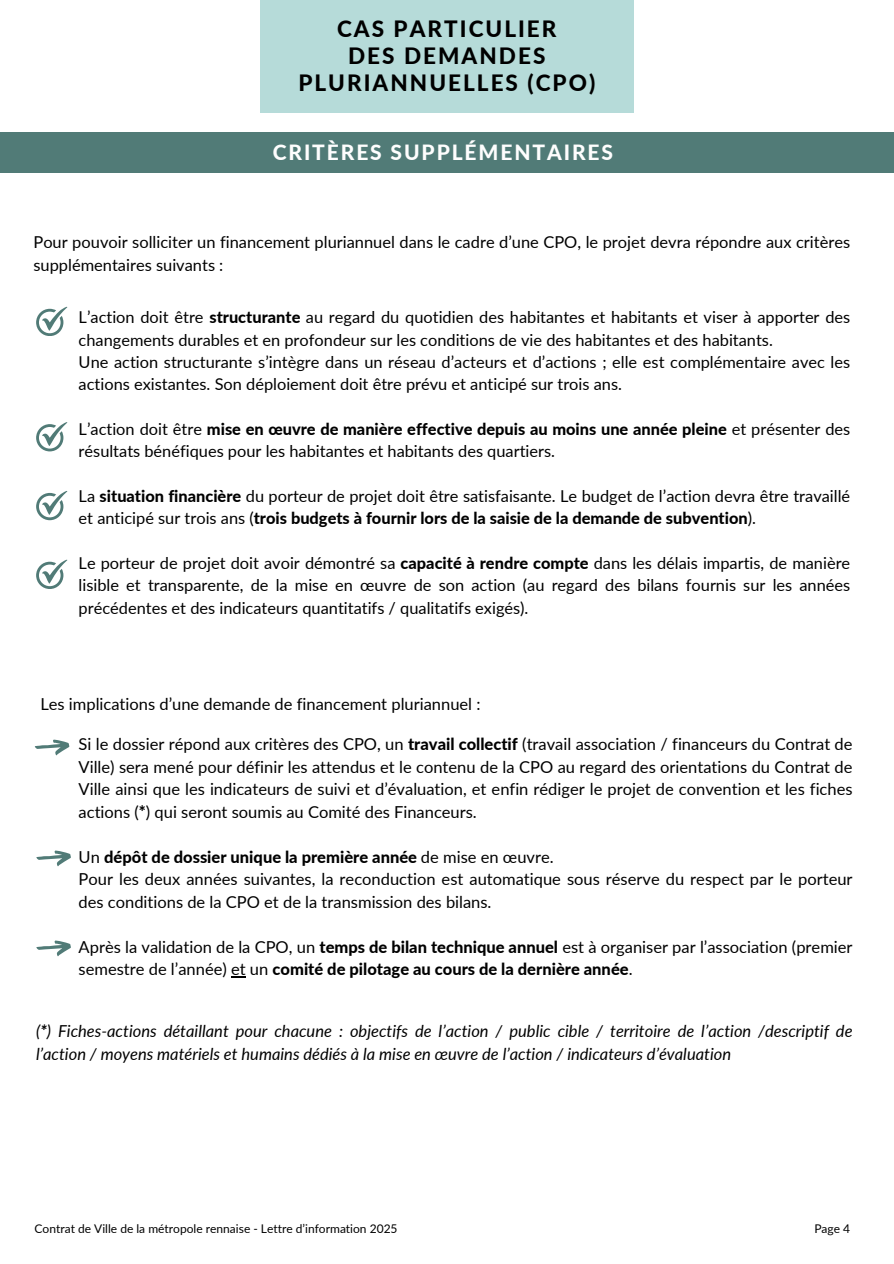
<style>
.page{position:relative;width:894px;height:1264px;background:#fff}
.page>*{position:absolute;margin:0;border:0;box-sizing:border-box;transform-origin:0 0}
.t1{font:800 22.5px/27px "Lato";letter-spacing:.09em;color:#000;text-align:center}
.t2{font:800 21px "Lato";letter-spacing:.09em;color:#fefefe}
.t3{font:16.5px/22.5px "Lato";color:#000}
.t4{font:italic 16.5px/22.5px "Lato";color:#000}
.t5{font:16.35px/22.4px "Lato";color:#000}
.t6{font:12px "Lato";color:#000}
.s1{font-weight:800}
</style>
<div class="page">
<div style="left:0;top:132px;width:893px;height:41px;background:#517b77"></div>
<div style="left:260px;top:0;width:373px;height:113px;background:#b6dbd9"></div>
<svg style="left:36px;top:307px;width:31px;height:29px"></svg>
<svg style="left:36px;top:422px;width:31px;height:29px"></svg>
<svg style="left:36px;top:491px;width:31px;height:29px"></svg>
<svg style="left:36px;top:559px;width:31px;height:30px"></svg>
<svg style="left:35px;top:739px;width:34px;height:16px"></svg>
<svg style="left:231px;top:976px;width:14px;height:1px"></svg>
<svg style="left:36px;top:850px;width:35px;height:16px"></svg>
<svg style="left:36px;top:940px;width:35px;height:16px"></svg>
<p class="t1" style="left:298px;top:14px;width:298px">CAS PARTICULIER<br>DES DEMANDES<br>PLURIANNUELLES (CPO)</p>
<h1 class="t2" style="left:273px;top:139px;width:342px">CRITÈRES SUPPLÉMENTAIRES</h1>
<h2 class="t5" style="left:33px;top:231px;width:818px">Pour pouvoir solliciter un financement pluriannuel dans le cadre d’une CPO, le projet devra répondre aux critères supplémentaires suivants :</h2>
<p class="t5" style="left:79px;top:306px;width:772px">L’action doit être <span class="s1">structurante</span> au regard du quotidien des habitantes et habitants et viser à apporter des changements durables et en profondeur sur les conditions de vie des habitantes et des habitants.<br>Une action structurante s’intègre dans un réseau d’acteurs et d’actions ; elle est complémentaire avec les actions existantes. Son déploiement doit être prévu et anticipé sur trois ans.</p>
<h1 class="t5" style="left:79px;top:417px;width:772px">L’action doit être <span class="s1">mise en œuvre de manière effective depuis au moins une année pleine</span> et présenter des résultats bénéfiques pour les habitantes et habitants des quartiers.</h1>
<h2 class="t5" style="left:79px;top:484px;width:772px">La <span class="s1">situation financière</span> du porteur de projet doit être satisfaisante. Le budget de l’action devra être travaillé et anticipé sur trois ans (<span class="s1">trois budgets à fournir lors de la saisie de la demande de subvention</span>).</h2>
<p class="t5" style="left:79px;top:551px;width:772px;text-align:justify">Le porteur de projet doit avoir démontré sa <span class="s1">capacité à rendre compte</span> dans les délais impartis, de manière lisible et transparente, de la mise en œuvre de son action (au regard des bilans fournis sur les années précédentes et des indicateurs quantitatifs / qualitatifs exigés).</p>
<h2 class="t3" style="left:40px;top:692px;width:441px">Les implications d’une demande de financement pluriannuel :</h2>
<p class="t3" style="left:79px;top:732px;width:775px;text-align:justify">Si le dossier répond aux critères des CPO, un <span class="s1">travail collectif</span> (travail association / financeurs du Contrat de Ville) sera mené pour définir les attendus et le contenu de la CPO au regard des orientations du Contrat de Ville ainsi que les indicateurs de suivi et d’évaluation, et enfin rédiger le projet de convention et les fiches actions (<span class="s1">*</span>) qui seront soumis au Comité des Financeurs.</p>
<p class="t3" style="left:79px;top:845px;width:775px">Un <span class="s1">dépôt de dossier unique la première année</span> de mise en œuvre.<br>Pour les deux années suivantes, la reconduction est automatique sous réserve du respect par le porteur des conditions de la CPO et de la transmission des bilans.</p>
<p class="t3" style="left:79px;top:935px;width:775px">Après la validation de la CPO, un <span class="s1">temps de bilan technique annuel</span> est à organiser par l’association (premier semestre de l’année) et un <span class="s1">comité de pilotage au cours de la dernière année</span>.</p>
<h2 class="t4" style="left:36px;top:1019px;width:817px">(<span class="s1">*</span>) Fiches-actions détaillant pour chacune : objectifs de l’action / public cible / territoire de l’action /descriptif de l’action / moyens matériels et humains dédiés à la mise en œuvre de l’action / indicateurs d’évaluation</h2>
<h2 class="t6" style="left:35px;top:1221px;width:364px">Contrat de Ville de la métropole rennaise - Lettre d’information 2025</h2>
<h2 class="t6" style="left:814px;top:1221px;width:37px">Page 4</h2>
</div>
